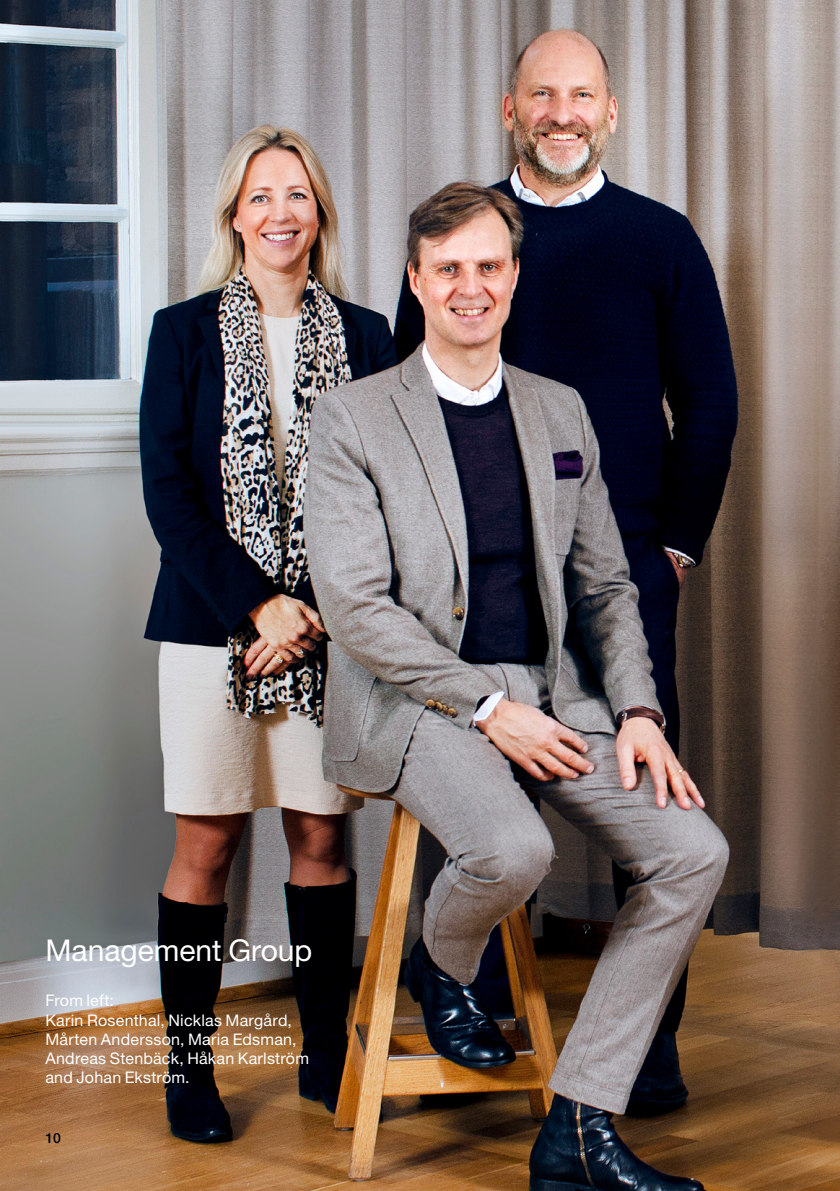
<style>
.page{position:relative;width:840px;height:1191px;background:#fff}
.page>*{position:absolute;margin:0;border:0;box-sizing:border-box;transform-origin:0 0}
.t1{font:30px "Helvetica Neue LT Pro";color:#fff}
.t2{font:16px/19.2px "Helvetica Neue LT Pro";letter-spacing:.015em;color:#fff}
.t3{font:500 14px "Helvetica Neue LT Pro";color:#000}
</style>
<div class="page">
<img style="left:0;top:0;width:839px;height:1191px">
<h1 class="t1" style="left:45px;top:932px;width:268px">Management Group</h1>
<p class="t2" style="left:45px;top:990px;width:265px">From left:<br>Karin Rosenthal, Nicklas Margård,<br>Mårten Andersson, Maria Edsman,<br>Andreas Stenbäck, Håkan Karlström and Johan Ekström.</p>
<p class="t3" style="left:45px;top:1130px;width:17px">10</p>
</div>
